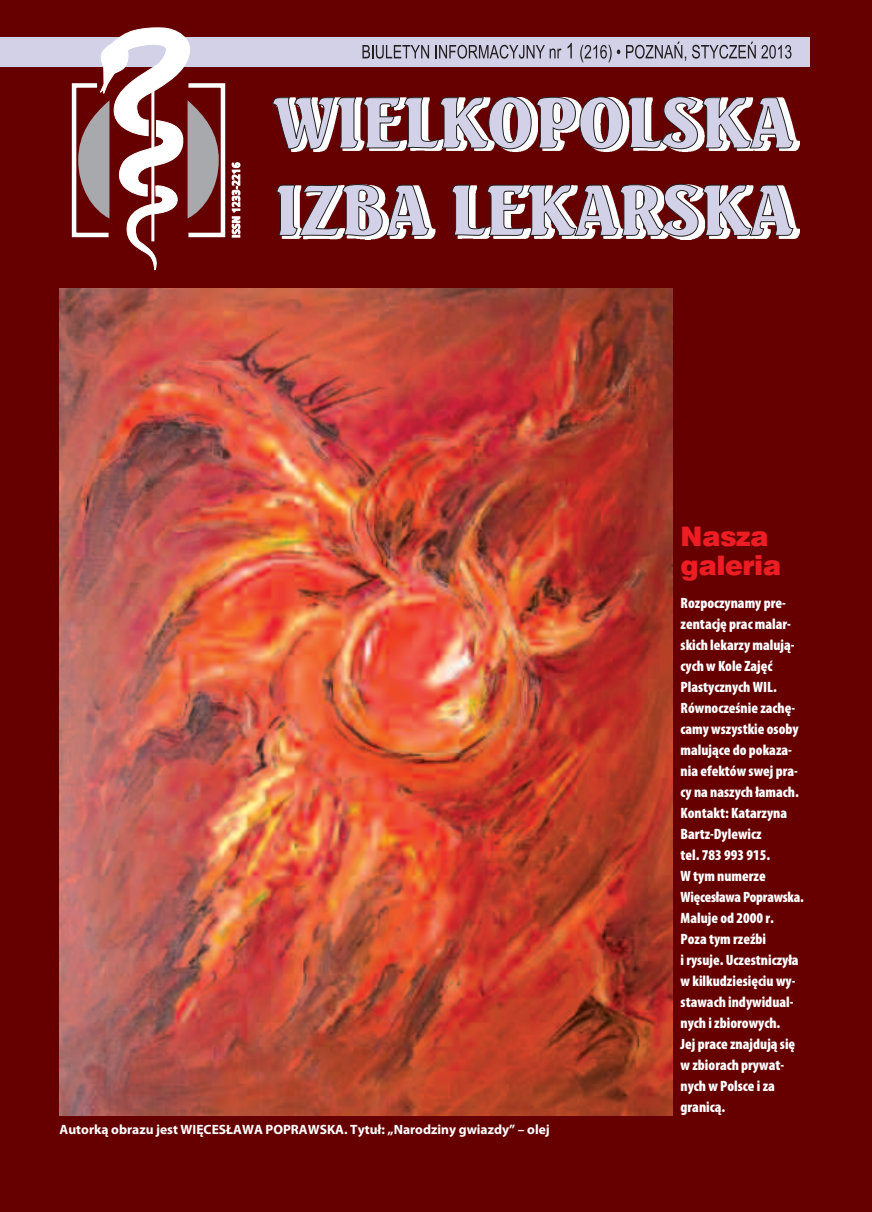
<style>
.page{position:relative;width:872px;height:1212px;background:#600}
.page>*{position:absolute;margin:0;border:0;box-sizing:border-box;transform-origin:0 0}
.t1{font:27px/28.8px "Swis 721 Blk EU";letter-spacing:-.02em;color:#ee1d23}
.t2{font:900 condensed 15px/21px "Myriad Pro";color:#fff}
.t3{font:700 13.5px "Myriad Pro";color:#fff}
</style>
<div class="page">
<img style="left:281px;top:126px;width:518px;height:113px">
<div style="left:0;top:37px;width:810px;height:30px;background:#d3d1e8"></div>
<svg style="left:272px;top:96px;width:521px;height:141px"></svg>
<svg style="left:232px;top:162px;width:8px;height:75px"></svg>
<div style="left:186px;top:83px;width:39px;height:154px;border:4px solid #fff"></div>
<svg style="left:71px;top:28px;width:148px;height:243px"></svg>
<svg style="left:362px;top:45px;width:67px;height:14px"></svg>
<svg style="left:435px;top:45px;width:126px;height:14px"></svg>
<svg style="left:567px;top:43px;width:5px;height:15px"></svg>
<svg style="left:580px;top:45px;width:31px;height:17px"></svg>
<svg style="left:617px;top:50px;width:3px;height:4px"></svg>
<svg style="left:626px;top:42px;width:60px;height:19px"></svg>
<svg style="left:692px;top:42px;width:99px;height:17px"></svg>
<img style="left:60px;top:288px;width:612px;height:827px">
<p class="t3" style="left:60px;top:1124px;width:492px">Autorką obrazu jest WIĘCESŁAWA POPRAWSKA. Tytuł: „Narodziny gwiazdy” – olej</p>
<h1 class="t1" style="left:680px;top:523px;width:102px">Nasza galeria</h1>
<p class="t2" style="left:680px;top:594px;width:125px">Rozpoczynamy pre&shy;zentację prac malar&shy;skich lekarzy malują&shy;cychwKole Zajęć<br>PlastycznychWIL.<br>Równocześnie zachę&shy;camywszystkie osoby malujące do pokaza&shy;nia efektówswej pra&shy;cy na naszych łamach.<br>Kontakt: Katarzyna<br>Bartz-Dylewicz<br>tel. 783 993 915.<br>Wtym numerze<br>WięcesławaPoprawska.<br>Maluje od 2000 r.<br>Poza tym rzeźbi irysuje. Uczestniczyła wkilkudziesięciuwy&shy;stawach indywidual&shy;nych izbiorowych.<br>Jej prace znajdują się wzbiorach prywat&shy;nychwPolsce iza granicą.</p>
</div>
